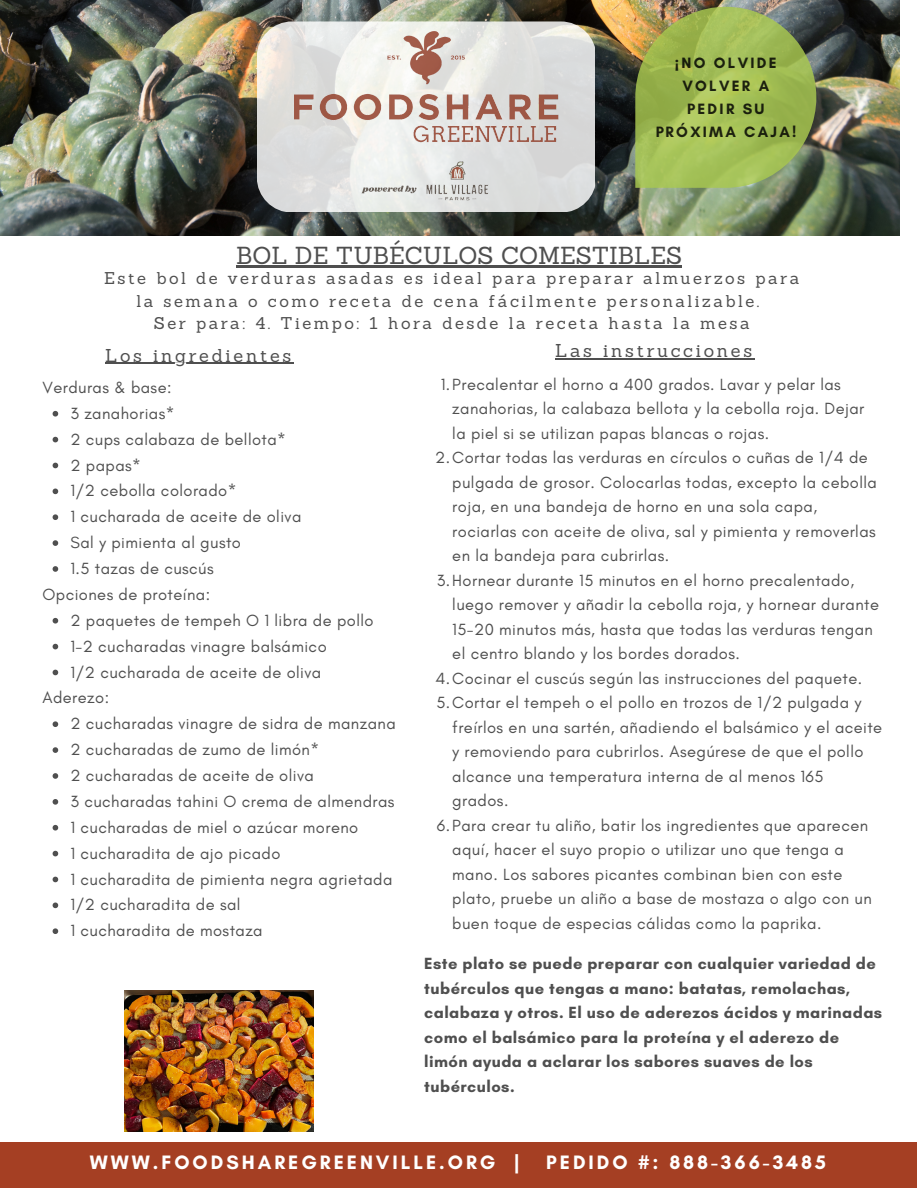
<style>
.page{position:relative;width:918px;height:1188px;background:#fff}
.page>*{position:absolute;margin:0;border:0;box-sizing:border-box;transform-origin:0 0}
.t1{font:24px "Sanchez";color:#4f4f4f}
.t2{font:700 19.8px "Glacial Indifference";letter-spacing:.15em;color:#fff}
.t3{font:18.15px "Sanchez";letter-spacing:.15em;color:#4f4f4f}
.t4{font:16.65px/22.5px "Sanchez";letter-spacing:.15em;color:#4f4f4f;text-align:center}
.t5{font:16.5px/25.8px "Glacial Indifference";letter-spacing:.025em;color:#4f4f4f}
.t6{font:700 16.5px/24.5px "Glacial Indifference";letter-spacing:.025em;color:#4f4f4f}
.t7{font:700 15.3px/22.8px "Glacial Indifference";letter-spacing:.15em;color:#000;text-align:center}
.s1{font-family:"Noto Sans"}
</style>
<div class="page">
<div style="left:0;top:1142px;width:917px;height:46px;background:#a53f23"></div>
<img style="left:0;top:0;width:900px;height:236px">
<svg style="left:635px;top:7px;width:181px;height:181px;background:#9ab055"></svg>
<svg style="left:257px;top:21px;width:338px;height:191px;background:#dfdfdd"></svg>
<img style="left:294px;top:31px;width:265px;height:172px">
<img style="left:125px;top:990px;width:189px;height:142px">
<hr style="left:105px;top:363px;width:189px;height:1px;background:#4f4f4f">
<svg style="left:53px;top:411px;width:5px;height:6px"></svg>
<svg style="left:53px;top:437px;width:5px;height:5px"></svg>
<svg style="left:53px;top:463px;width:5px;height:5px"></svg>
<svg style="left:53px;top:489px;width:5px;height:5px"></svg>
<svg style="left:53px;top:514px;width:5px;height:6px"></svg>
<svg style="left:53px;top:540px;width:5px;height:6px"></svg>
<svg style="left:53px;top:566px;width:5px;height:6px"></svg>
<svg style="left:53px;top:618px;width:5px;height:6px"></svg>
<svg style="left:53px;top:644px;width:5px;height:5px"></svg>
<svg style="left:53px;top:670px;width:5px;height:5px"></svg>
<svg style="left:53px;top:721px;width:5px;height:6px"></svg>
<svg style="left:53px;top:747px;width:5px;height:6px"></svg>
<svg style="left:53px;top:773px;width:5px;height:6px"></svg>
<svg style="left:53px;top:799px;width:5px;height:6px"></svg>
<svg style="left:53px;top:825px;width:5px;height:6px"></svg>
<svg style="left:53px;top:851px;width:5px;height:5px"></svg>
<svg style="left:53px;top:877px;width:5px;height:5px"></svg>
<svg style="left:53px;top:903px;width:5px;height:5px"></svg>
<svg style="left:53px;top:928px;width:5px;height:6px"></svg>
<hr style="left:236px;top:266px;width:446px;height:2px;background:#4f4f4f">
<hr style="left:555px;top:358px;width:200px;height:1px;background:#4f4f4f">
<p class="t7" style="left:655px;top:52px;width:143px"><span class="s1">¡</span>NO OLVIDE<br>VOLVER A<br>PEDIR SU<br>PRÓXIMA CAJA!</p>
<h1 class="t1" style="left:236px;top:240px;width:448px">BOL DE TUBÉCULOS COMESTIBLES</h1>
<p class="t4" style="left:104px;top:267px;width:697px">Este bol de verduras asadas es ideal para preparar almuerzos para la semana o como receta de cena fácilmente personalizable.<br>Ser para: 4. Tiempo: 1 hora desde la receta hasta la mesa</p>
<p class="t3" style="left:555px;top:339px;width:199px">Las instrucciones</p>
<p class="t3" style="left:105px;top:344px;width:188px">Los ingredientes</p>
<p class="t5" style="left:42px;top:374px;width:131px">Verduras &amp; base:</p>
<p class="t5" style="left:70px;top:400px;width:232px">3 zanahorias*<br>2 cups calabaza de bellota*<br>2 papas*<br>1/2 cebolla colorado*<br>1 cucharada de aceite de oliva<br>Sal y pimienta al gusto<br>1.5 tazas de cuscús</p>
<p class="t5" style="left:70px;top:607px;width:305px">2 paquetes de tempeh O 1 libra de pollo<br>1-2 cucharadas vinagre balsámico<br>1/2 cucharada de aceite de oliva</p>
<p class="t5" style="left:70px;top:711px;width:327px">2 cucharadas vinagre de sidra de manzana<br>2 cucharadas de zumo de limón*<br>2 cucharadas de aceite de oliva<br>3 cucharadas tahini O crema de almendras<br>1 cucharadas de miel o azúcar moreno<br>1 cucharadita de ajo picado<br>1 cucharadita de pimienta negra agrietada<br>1/2 cucharadita de sal<br>1 cucharadita de mostaza</p>
<p class="t5" style="left:42px;top:581px;width:169px">Opciones de proteína:</p>
<p class="t5" style="left:42px;top:685px;width:68px">Aderezo:</p>
<p class="t5" style="left:441px;top:371px;width:402px">1.Precalentar el horno a 400 grados. Lavar y pelar las</p>
<p class="t5" style="left:452px;top:396px;width:414px">zanahorias, la calabaza bellota y la cebolla roja. Dejar</p>
<p class="t5" style="left:452px;top:420px;width:318px">la piel si se utilizan papas blancas o rojas.</p>
<p class="t5" style="left:435px;top:445px;width:434px">2.Cortar todas las verduras en círculos o cuñas de 1/4 de</p>
<p class="t5" style="left:452px;top:469px;width:426px">pulgada de grosor. Colocarlas todas, excepto la cebolla</p>
<p class="t5" style="left:452px;top:494px;width:366px">roja, en una bandeja de horno en una sola capa,</p>
<p class="t5" style="left:452px;top:518px;width:425px">rociarlas con aceite de oliva, sal y pimienta y removerlas</p>
<p class="t5" style="left:452px;top:543px;width:218px">en la bandeja para cubrirlas.</p>
<p class="t5" style="left:437px;top:567px;width:419px">3.Hornear durante 15 minutos en el horno precalentado,</p>
<p class="t5" style="left:452px;top:592px;width:428px">luego remover y añadir la cebolla roja, y hornear durante</p>
<p class="t5" style="left:452px;top:616px;width:422px">15-20 minutos más, hasta que todas las verduras tengan</p>
<p class="t5" style="left:452px;top:641px;width:289px">el centro blando y los bordes dorados.</p>
<p class="t5" style="left:435px;top:665px;width:428px">4.Cocinar el cuscús según las instrucciones del paquete.</p>
<p class="t5" style="left:436px;top:690px;width:427px">5.Cortar el tempeh o el pollo en trozos de 1/2 pulgada y</p>
<p class="t5" style="left:452px;top:714px;width:431px">freírlos en una sartén, añadiendo el balsámico y el aceite</p>
<p class="t5" style="left:452px;top:739px;width:413px">y removiendo para cubrirlos. Asegúrese de que el pollo</p>
<p class="t5" style="left:452px;top:763px;width:373px">alcance una temperatura interna de al menos 165</p>
<p class="t5" style="left:452px;top:788px;width:58px">grados.</p>
<p class="t5" style="left:437px;top:812px;width:433px">6.Para crear tu aliño, batir los ingredientes que aparecen</p>
<p class="t5" style="left:452px;top:837px;width:393px">aquí, hacer el suyo propio o utilizar uno que tenga a</p>
<p class="t5" style="left:452px;top:861px;width:392px">mano. Los sabores picantes combinan bien con este</p>
<p class="t5" style="left:452px;top:886px;width:421px">plato, pruebe un aliño a base de mostaza o algo con un</p>
<p class="t5" style="left:452px;top:910px;width:371px">buen toque de especias cálidas como la paprika.</p>
<p class="t6" style="left:424px;top:951px;width:460px">Este plato se puede preparar con cualquier variedad de tubérculos que tengas a mano: batatas, remolachas, calabaza y otros. El uso de aderezos ácidos y marinadas como el balsámico para la proteína y el aderezo de limón ayuda a aclarar los sabores suaves de los tubérculos.</p>
<p class="t2" style="left:90px;top:1150px;width:431px">WWW.FOODSHAREGREENVILLE.ORG |</p>
<p class="t2" style="left:546px;top:1150px;width:281px">PEDIDO #: 888-366-3485</p>
</div>
